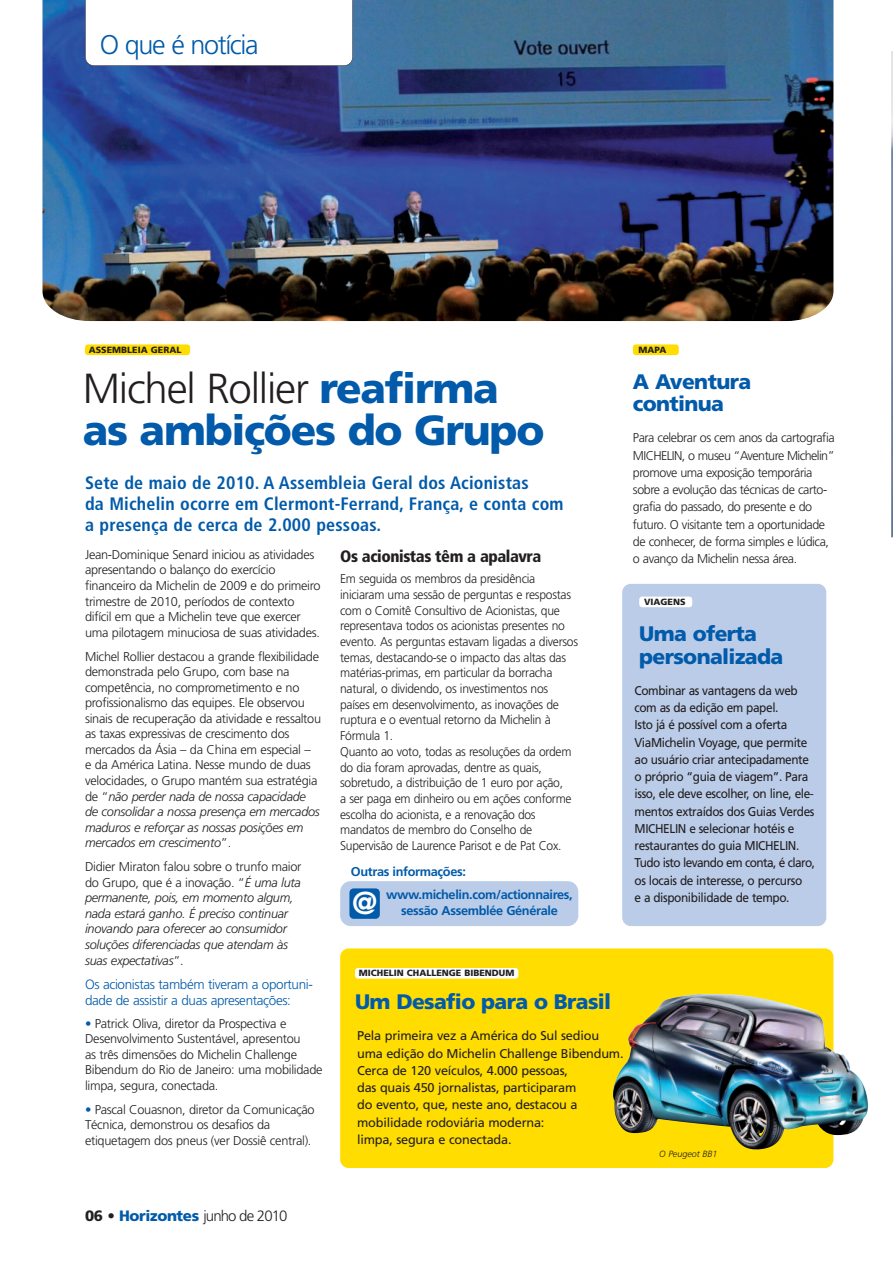
<style>
.page{position:relative;width:893px;height:1263px;background:#fff}
.page>*{position:absolute;margin:0;border:0;box-sizing:border-box;transform-origin:0 0}
.t1{font:900 42px/42px "Frutiger";letter-spacing:-.03em;color:#015aaa}
.t2{font:900 condensed 31.65px "Frutiger";color:#fff}
.t3{font:300 27px "Frutiger";letter-spacing:-.05em;color:#015aaa}
.t4{font:900 21px/22.5px "Frutiger";letter-spacing:-.03em;color:#015aaa}
.t5{font:700 condensed 18px/21px "Frutiger";letter-spacing:.01em;color:#015aaa}
.t6{font:900 condensed 16.5px "Frutiger";letter-spacing:-.025em;color:#231f20}
.t7{font:300 15px "Frutiger";letter-spacing:-.06em;color:#231f20}
.t8{font:300 13.5px/16.4px "Frutiger";letter-spacing:-.03em;color:#015aaa}
.t9{font:300 12.75px/15.6px "Frutiger";letter-spacing:-.02em;color:#231f20}
.t10{font:300 12.75px/15.8px "Frutiger";letter-spacing:-.02em;color:#231f20;scale:.95 1}
.t11{font:12.75px/17.2px "Frutiger";letter-spacing:-.035em;color:#231f20;scale:.93 1}
.t12{font:12.75px/17.2px "Frutiger";letter-spacing:-.015em;color:#231f20}
.t13{font:italic 300 12.75px/15.6px "Frutiger";letter-spacing:-.02em;color:#231f20}
.t14{font:700 12.75px/15.8px "Frutiger";letter-spacing:-.03em;color:#015aaa;text-align:center}
.t15{font:900 9px "Frutiger";color:#231f20}
.t16{font:italic 300 9px "Frutiger";color:#231f20}
.s1{font-weight:300;color:#231f20}
.s2{font-style:italic}
.s3{font-style:normal}
.s4{color:#015aaa}
.s5{font-weight:900}
.s6{font-weight:900;color:#015aaa}
</style>
<div class="page">
<div style="left:340px;top:948px;width:493px;height:220px;background:#ffdd01;border-radius:9px"></div>
<div style="left:633px;top:344px;width:46px;height:11px;background:#ffdd01;border-radius:3px"></div>
<img style="left:43px;top:0;width:790px;height:291px">
<img style="left:43px;top:291px;width:790px;height:30px">
<svg style="left:85px;top:0;width:268px;height:66px"></svg>
<div style="left:622px;top:584px;width:204px;height:342px;background:#bacce8;border-radius:9px"></div>
<div style="left:639px;top:597px;width:53px;height:10px;background:#fff;border-radius:3px"></div>
<div style="left:355px;top:968px;width:163px;height:11px;background:#fff;border-radius:3px"></div>
<div style="left:85px;top:344px;width:105px;height:11px;background:#ffdd01;border-radius:3px"></div>
<div style="left:340px;top:881px;width:238px;height:45px;background:#bacce8;border-radius:11px"></div>
<div style="left:349px;top:888px;width:31px;height:31px;background:#015aaa;border-radius:4px"></div>
<img style="left:613px;top:994px;width:255px;height:156px">
<h3 class="t3" style="left:100px;top:34px;width:160px">O que é notícia</h3>
<p class="t15" style="left:89px;top:346px;width:94px">ASSEMBLEIA GERAL</p>
<h1 class="t1" style="left:83px;top:370px;width:463px"><span class="s1">Michel Rollier</span> reafirma as ambições do Grupo</h1>
<h3 class="t5" style="left:85px;top:474px;width:480px">Sete de maio de 2010. A Assembleia Geral dos Acionistas<br>da Michelin ocorre em Clermont-Ferrand, França, e conta com a presença de cerca de 2.000 pessoas.</h3>
<p class="t9" style="left:85px;top:548px;width:237px">Jean-Dominique Senard iniciou as atividades apresentando o balanço do exercício financeiro da Michelin de 2009 e do primeiro trimestre de 2010, períodos de contexto difícil em que a Michelin teve que exercer uma pilotagem minuciosa de suas atividades.</p>
<p class="t9" style="left:85px;top:649px;width:238px">Michel Rollier destacou a grande flexibilidade demonstrada pelo Grupo, com base na competência, no comprometimento e no profissionalismo das equipes. Ele observou sinais de recuperação da atividade e ressaltou as taxas expressivas de crescimento dos mercados da Ásia – da China em especial –<br>e da América Latina. Nesse mundo de duas velocidades, o Grupo mantém sua estratégia de “<span class="s2">não perder nada de nossa capacidade de consolidar a nossa presença em mercados maduros e reforçar as nossas posições em mercados em crescimento</span>”.</p>
<p class="t13" style="left:85px;top:860px;width:218px"><span class="s3">Didier Miraton falou sobre o trunfo maior do Grupo, que é a inovação. “</span>É uma luta permanente, pois, em momento algum, nada estará ganho. É preciso continuar inovando para oferecer ao consumidor soluções diferenciadas que atendam às suas expectativas<span class="s3">”.</span></p>
<p class="t8" style="left:85px;top:977px;width:229px">Os acionistas também tiveram a oportuni&shy;dade de assistir a duas apresentações:</p>
<p class="t9" style="left:85px;top:1016px;width:239px"><span class="s4">•</span> Patrick Oliva, diretor da Prospectiva e Desenvolvimento Sustentável, apresentou<br>as três dimensões do Michelin Challenge Bibendum do Rio de Janeiro: uma mobilidade limpa, segura, conectada.</p>
<p class="t9" style="left:85px;top:1102px;width:231px"><span class="s4">•</span> Pascal Couasnon, diretor da Comunicação<br>Técnica, demonstrou os desafios da etiquetagem dos pneus (ver Dossiê central).</p>
<p class="t6" style="left:340px;top:549px;width:202px">Os acionistas têm a apalavra</p>
<p class="t10" style="left:340px;top:572px;width:252px">Em seguida os membros da presidência iniciaram uma sessão de perguntas e respostas com o Comitê Consultivo de Acionistas, que representava todos os acionistas presentes no evento. As perguntas estavam ligadas a diversos temas, destacando-se o impacto das altas das matérias-primas, em particular da borracha natural, o dividendo, os investimentos nos países em desenvolvimento, as inovações de ruptura e o eventual retorno da Michelin à Fórmula 1.<br>Quanto ao voto, todas as resoluções da ordem do dia foram aprovadas, dentre as quais, sobretudo, a distribuição de 1 euro por ação,<br>a ser paga em dinheiro ou em ações conforme escolha do acionista, e a renovação dos mandatos de membro do Conselho de Supervisão de Laurence Parisot e de Pat Cox.</p>
<p class="t14" style="left:351px;top:865px;width:117px">Outras informações:</p>
<h2 class="t2" style="left:352px;top:890px;width:27px">@</h2>
<p class="t14" style="left:386px;top:888px;width:188px">www.michelin.com/actionnaires, sessão Assemblée Générale</p>
<p class="t15" style="left:359px;top:970px;width:157px">MICHELIN CHALLENGE BIBENDUM</p>
<h3 class="t4" style="left:355px;top:992px;width:258px">Um Desafio para o Brasil</h3>
<p class="t12" style="left:357px;top:1028px;width:268px">Pela primeira vez a América do Sul sediou uma edição do Michelin Challenge Bibendum.<br>Cerca de 120 veículos, 4.000 pessoas,<br>das quais 450 jornalistas, participaram<br>do evento, que, neste ano, destacou a mobilidade rodoviária moderna:<br>limpa, segura e conectada.</p>
<p class="t15" style="left:639px;top:346px;width:29px">MAPA</p>
<h3 class="t4" style="left:633px;top:372px;width:120px">A Aventura continua</h3>
<p class="t9" style="left:633px;top:430px;width:203px;line-height:17.2px">Para celebrar os cem anos da cartografia MICHELIN, o museu “Aventure Michelin” promove uma exposição temporária sobre a evolução das técnicas de carto&shy;grafia do passado, do presente e do futuro. O visitante tem a oportunidade de conhecer, de forma simples e lúdica, o avanço da Michelin nessa área.</p>
<p class="t15" style="left:644px;top:598px;width:43px">VIAGENS</p>
<h3 class="t4" style="left:639px;top:624px;width:146px">Uma oferta personalizada</h3>
<p class="t11" style="left:635px;top:683px;width:196px">Combinar as vantagens da web com as da edição em papel.<br>Isto já é possível com a oferta<br>ViaMichelin Voyage, que permite ao usuário criar antecipadamente o próprio “guia de viagem”. Para isso, ele deve escolher, on line, ele&shy;mentos extraídos dos Guias Verdes<br>MICHELIN e selecionar hotéis e restaurantes do guia MICHELIN.<br>Tudo isto levando em conta, é claro, os locais de interesse, o percurso<br>e a disponibilidade de tempo.</p>
<p class="t16" style="left:659px;top:1150px;width:60px">O Peugeot BB1</p>
<p class="t7" style="left:85px;top:1210px;width:204px"><span class="s5">06 •</span> <span class="s6">Horizontes</span> junho de 2010</p>
</div>
